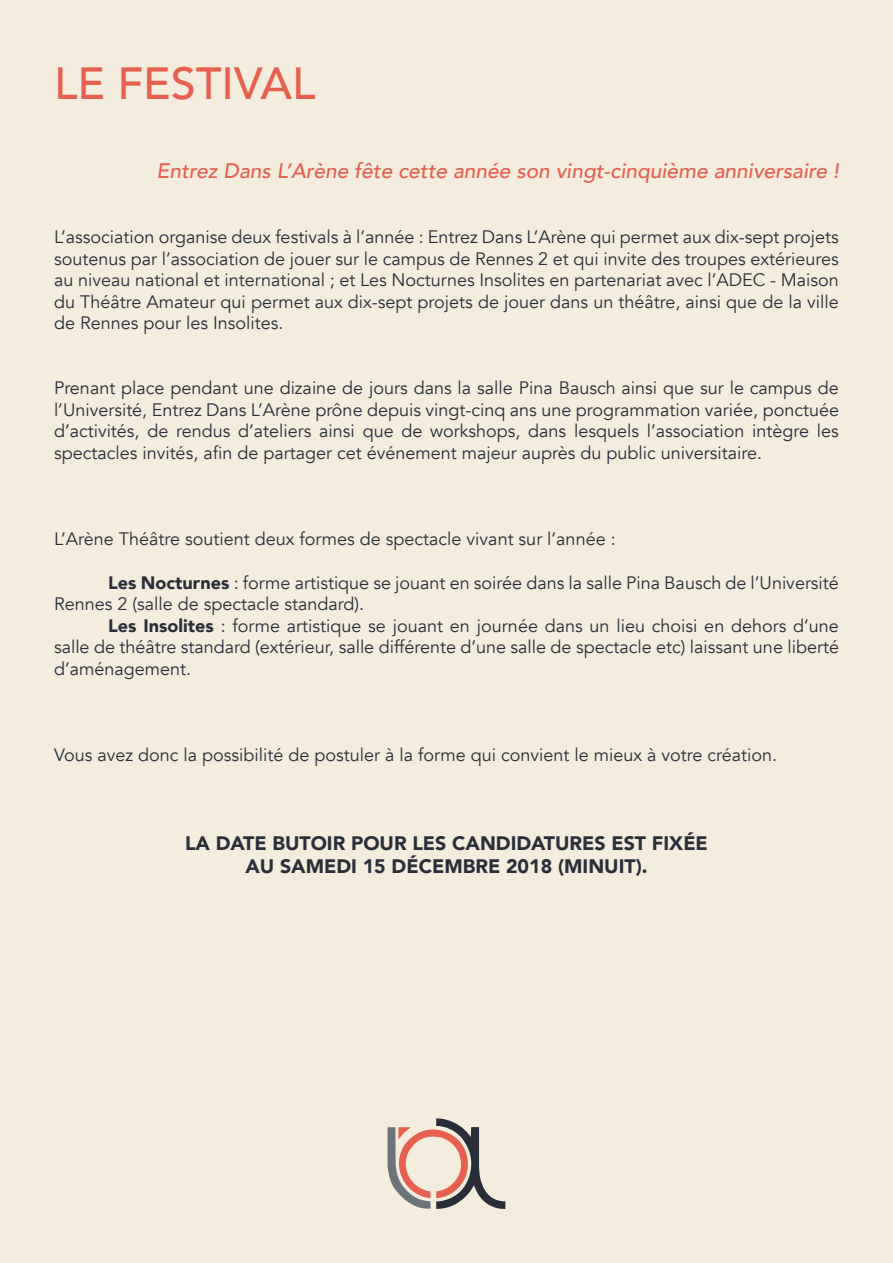
<style>
.page{position:relative;width:893px;height:1263px;background:#f4ecdd}
.page>*{position:absolute;margin:0;border:0;box-sizing:border-box;transform-origin:0 0}
.t1{font:500 45px "Avenir";color:#e5604e}
.t2{font:italic 500 21px "Avenir";color:#e5604e}
.t3{font:900 19.5px "Avenir";color:#292e39}
.t4{font:18px/21.6px "Avenir";color:#292e39;text-align:justify}
.s1{font-weight:900}
</style>
<div class="page">
<svg style="left:388px;top:1118px;width:117px;height:91px"></svg>
<p class="t1" style="left:54px;top:44px;width:263px">LE FESTIVAL</p>
<p class="t2" style="left:157px;top:158px;width:684px">Entrez Dans L’Arène fête cette année son vingt-cinquième anniversaire !</p>
<p class="t4" style="left:54px;top:226px;width:786px">L’association organise deux festivals à l’année : Entrez Dans L’Arène qui permet aux dix-sept projets soutenus par l’association de jouer sur le campus de Rennes 2 et qui invite des troupes extérieures au niveau national et international ; et Les Nocturnes Insolites en partenariat avec l’ADEC - Maison du Théâtre Amateur qui permet aux dix-sept projets de jouer dans un théâtre, ainsi que de la ville de Rennes pour les Insolites.</p>
<p class="t4" style="left:54px;top:378px;width:786px">Prenant place pendant une dizaine de jours dans la salle Pina Bausch ainsi que sur le campus de l’Université, Entrez Dans L’Arène prône depuis vingt-cinq ans une programmation variée, ponctuée d’activités, de rendus d’ateliers ainsi que de workshops, dans lesquels l’association intègre les spectacles invités, afin de partager cet événement majeur auprès du public universitaire.</p>
<p class="t4" style="left:54px;top:529px;width:563px">L’Arène Théâtre soutient deux formes de spectacle vivant sur l’année :</p>
<p class="t4" style="left:54px;top:572px;width:786px;text-indent:54px"><span class="s1">Les Nocturnes</span> : forme artistique se jouant en soirée dans la salle Pina Bausch de l’Université<br>Rennes 2 (salle de spectacle standard).</p>
<p class="t4" style="left:54px;top:615px;width:786px;text-indent:54px"><span class="s1">Les Insolites</span> : forme artistique se jouant en journée dans un lieu choisi en dehors d’une salle de théâtre standard (extérieur, salle différente d’une salle de spectacle etc) laissant une liberté d’aménagement.</p>
<p class="t4" style="left:54px;top:745px;width:725px">Vous avez donc la possibilité de postuler à la forme qui convient le mieux à votre création.</p>
<p class="t3" style="left:185px;top:826px;width:524px">LA DATE BUTOIR POUR LES CANDIDATURES EST FIXÉE</p>
<p class="t3" style="left:245px;top:850px;width:404px">AU SAMEDI 15 DÉCEMBRE 2018 (MINUIT).</p>
</div>
